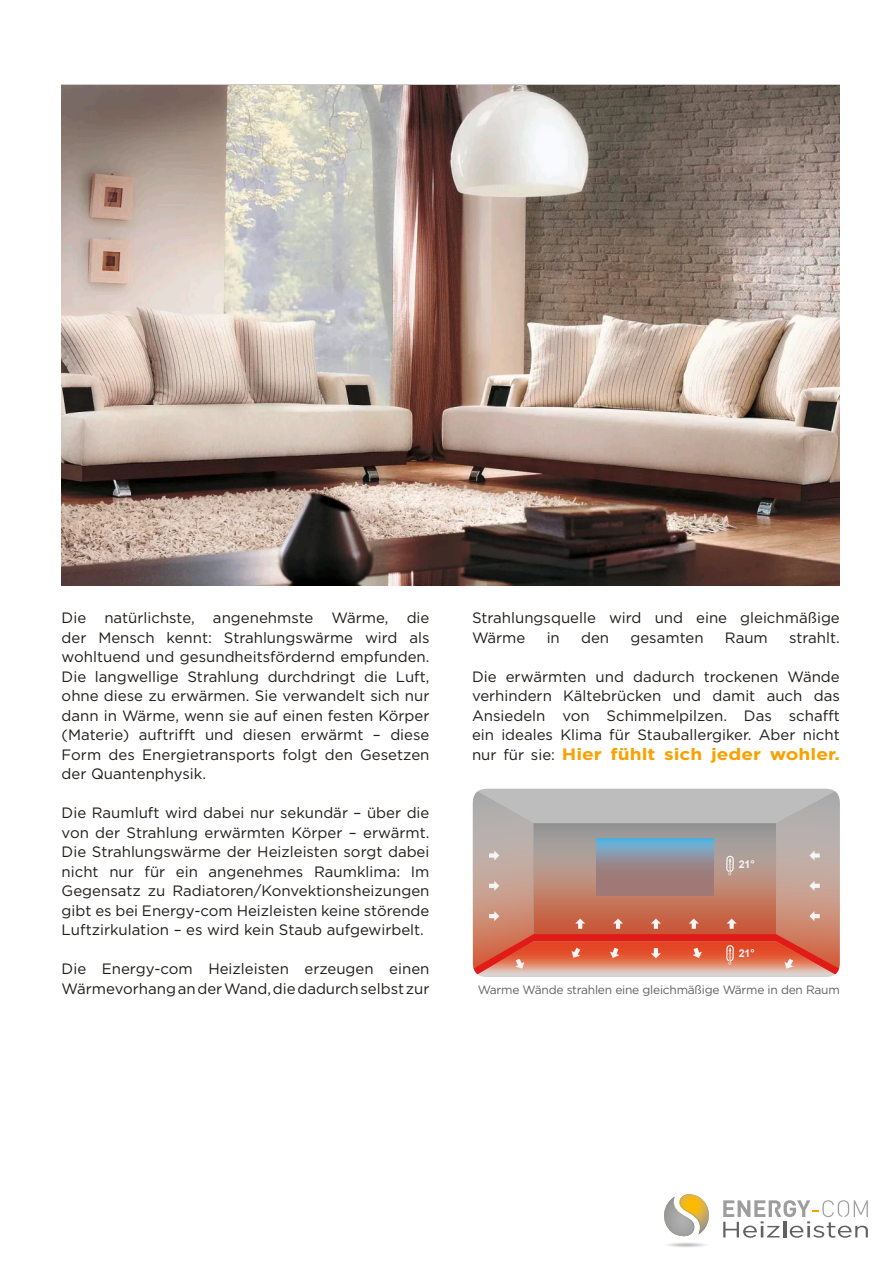
<style>
.page{position:relative;width:893px;height:1263px;background:#fff}
.page>*{position:absolute;margin:0;border:0;box-sizing:border-box;transform-origin:0 0}
.t1{font:700 16.5px "Gotham";color:#f8a100;scale:1.16 1}
.t2{font:15px/19.5px "Gotham";color:#1f1c19;text-align:justify}
.t3{font:12px "Gotham";letter-spacing:-.02em;color:#626161}
.t4{font:700 10.65px "Arial";color:#f5f5f5}
.s1{font-weight:400;font-size:15px;color:#1f1c19}
</style>
<div class="page">
<svg style="left:472px;top:788px;width:368px;height:189px;background:#c09085"></svg>
<img style="left:62px;top:85px;width:778px;height:501px">
<svg style="left:664px;top:1194px;width:45px;height:43px"></svg>
<svg style="left:723px;top:1200px;width:145px;height:38px"></svg>
<p class="t2" style="left:62px;top:608px;width:369px">Die natürlichste, angenehmste Wärme, die der Mensch kennt: Strahlungswärme wird als wohltuend und gesundheitsfördernd empfunden.<br>Die langwellige Strahlung durchdringt die Luft, ohne diese zu erwärmen. Sie verwandelt sich nur dann in Wärme, wenn sie auf einen festen Körper (Materie) auftrifft und diesen erwärmt – diese Form des Energietransports folgt den Gesetzen der Quantenphysik.</p>
<p class="t2" style="left:62px;top:803px;width:369px">Die Raumluft wird dabei nur sekundär – über die von der Strahlung erwärmten Körper – erwärmt.<br>Die Strahlungswärme der Heizleisten sorgt dabei nicht nur für ein angenehmes Raumklima: Im Gegensatz zu Radiatoren/Konvektionsheizungen gibt es bei Energy-com Heizleisten keine störende Luftzirkulation – es wird kein Staub aufgewirbelt.</p>
<p class="t2" style="left:62px;top:959px;width:369px">Die Energy-com Heizleisten erzeugen einen<br>Wärmevorhang an der Wand, die dadurch selbst zur</p>
<p class="t2" style="left:472px;top:608px;width:369px">Strahlungsquelle wird und eine gleichmäßige<br>Wärme</p>
<p class="t2" style="left:547px;top:627px;width:15px">in</p>
<p class="t2" style="left:581px;top:627px;width:30px">den</p>
<p class="t2" style="left:630px;top:627px;width:75px">gesamten</p>
<p class="t2" style="left:725px;top:627px;width:45px">Raum</p>
<p class="t2" style="left:789px;top:627px;width:52px">strahlt.</p>
<p class="t2" style="left:472px;top:666px;width:369px">Die erwärmten und dadurch trockenen Wände verhindern Kältebrücken und damit auch das Ansiedeln von Schimmelpilzen. Das schafft ein ideales Klima für Stauballergiker. Aber nicht</p>
<p class="t1" style="left:472px;top:743px;width:319px"><span class="s1">nur für sie:</span> Hier fühlt sich jeder wohler.</p>
<p class="t4" style="left:739px;top:856px;width:18px">21°</p>
<p class="t4" style="left:739px;top:946px;width:18px">21°</p>
<p class="t3" style="left:478px;top:982px;width:364px">Warme Wände strahlen eine gleichmäßige Wärme in den Raum</p>
</div>
